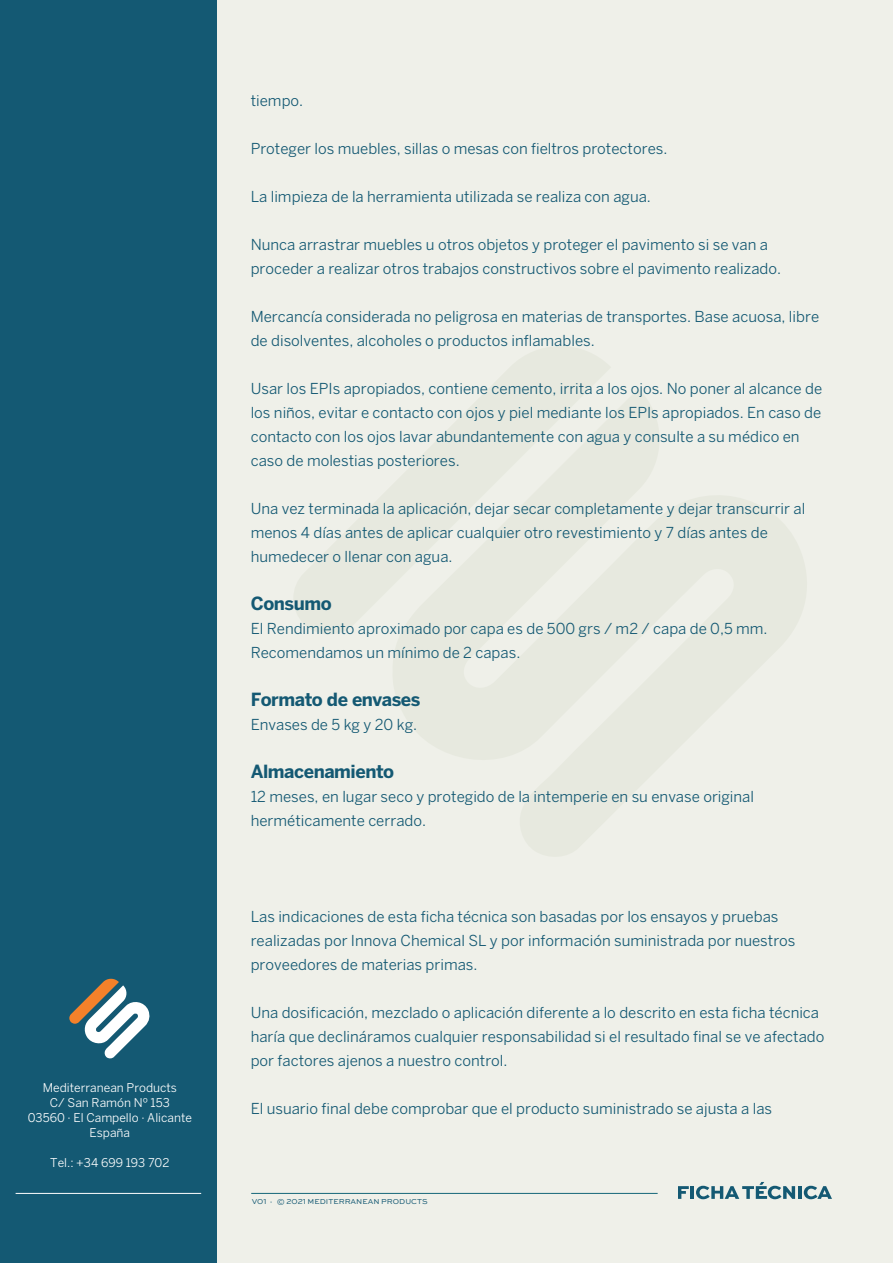
<style>
.page{position:relative;width:893px;height:1263px;background:#eff0e9}
.page>*{position:absolute;margin:0;border:0;box-sizing:border-box;transform-origin:0 0}
.t1{font:700 18px "Benton Sans";letter-spacing:-.025em;color:#145973}
.t2{font:15px/24px "Benton Sans";color:#145973}
.t3{font:12px/15px "Benton Sans";color:#fff;text-align:center}
.t4{font:7.5px "Sweet Sans Pro";color:#145973}
</style>
<div class="page">
<svg style="left:678px;top:1186px;width:11px;height:13px"></svg>
<hr style="left:690px;top:1186px;width:4px;height:13px;background:#145973">
<svg style="left:696px;top:1182px;width:99px;height:17px"></svg>
<hr style="left:798px;top:1186px;width:4px;height:13px;background:#145973">
<svg style="left:804px;top:1186px;width:28px;height:13px"></svg>
<hr style="left:251px;top:1193px;width:407px;height:1px;background:#156779">
<div style="left:0;top:0;width:217px;height:1263px;background:#145973"></div>
<svg style="left:69px;top:978px;width:81px;height:81px"></svg>
<hr style="left:16px;top:1193px;width:185px;height:1px;background:#fff">
<p class="t3" style="left:28px;top:1080px;width:166px">Mediterranean Products<br>C/ San Ramón Nº 153<br>03560 · El Campello · Alicante<br>España</p>
<p class="t3" style="left:50px;top:1155px;width:121px">Tel.: +34 699 193 702</p>
<p class="t2" style="left:251px;top:88px;width:54px">tiempo.</p>
<p class="t2" style="left:251px;top:136px;width:418px">Proteger los muebles, sillas o mesas con fieltros protectores.</p>
<p class="t2" style="left:251px;top:184px;width:402px">La limpieza de la herramienta utilizada se realiza con agua.</p>
<p class="t2" style="left:251px;top:232px;width:532px">Nunca arrastrar muebles u otros objetos y proteger el pavimento si se van a proceder a realizar otros trabajos constructivos sobre el pavimento realizado.</p>
<p class="t2" style="left:251px;top:304px;width:570px">Mercancía considerada no peligrosa en materias de transportes. Base acuosa, libre de disolventes, alcoholes o productos inflamables.</p>
<p class="t2" style="left:251px;top:376px;width:573px">Usar los EPIs apropiados, contiene cemento, irrita a los ojos. No poner al alcance de los niños, evitar e contacto con ojos y piel mediante los EPIs apropiados. En caso de contacto con los ojos lavar abundantemente con agua y consulte a su médico en caso de molestias posteriores.</p>
<p class="t2" style="left:251px;top:496px;width:556px">Una vez terminada la aplicación, dejar secar completamente y dejar transcurrir al menos 4 días antes de aplicar cualquier otro revestimiento y 7 días antes de humedecer o llenar con agua.</p>
<p class="t1" style="left:251px;top:593px;width:82px">Consumo</p>
<p class="t2" style="left:251px;top:616px;width:518px">El Rendimiento aproximado por capa es de 500 grs / m2 / capa de 0,5 mm.<br>Recomendamos un mínimo de 2 capas.</p>
<p class="t1" style="left:251px;top:689px;width:171px">Formato de envases</p>
<p class="t2" style="left:251px;top:712px;width:168px">Envases de 5 kg y 20 kg.</p>
<p class="t1" style="left:251px;top:761px;width:145px">Almacenamiento</p>
<p class="t2" style="left:251px;top:784px;width:505px">12 meses, en lugar seco y protegido de la intemperie en su envase original herméticamente cerrado.</p>
<p class="t2" style="left:251px;top:904px;width:546px">Las indicaciones de esta ficha técnica son basadas por los ensayos y pruebas realizadas por Innova Chemical SL y por información suministrada por nuestros proveedores de materias primas.</p>
<p class="t2" style="left:251px;top:1000px;width:575px">Una dosificación, mezclado o aplicación diferente a lo descrito en esta ficha técnica haría que declináramos cualquier responsabilidad si el resultado final se ve afectado por factores ajenos a nuestro control.</p>
<p class="t2" style="left:251px;top:1096px;width:523px">El usuario final debe comprobar que el producto suministrado se ajusta a las</p>
<p class="t4" style="left:252px;top:1196px;width:177px">V01 · © 2021 MEDITERRANEAN PRODUCTS</p>
</div>
